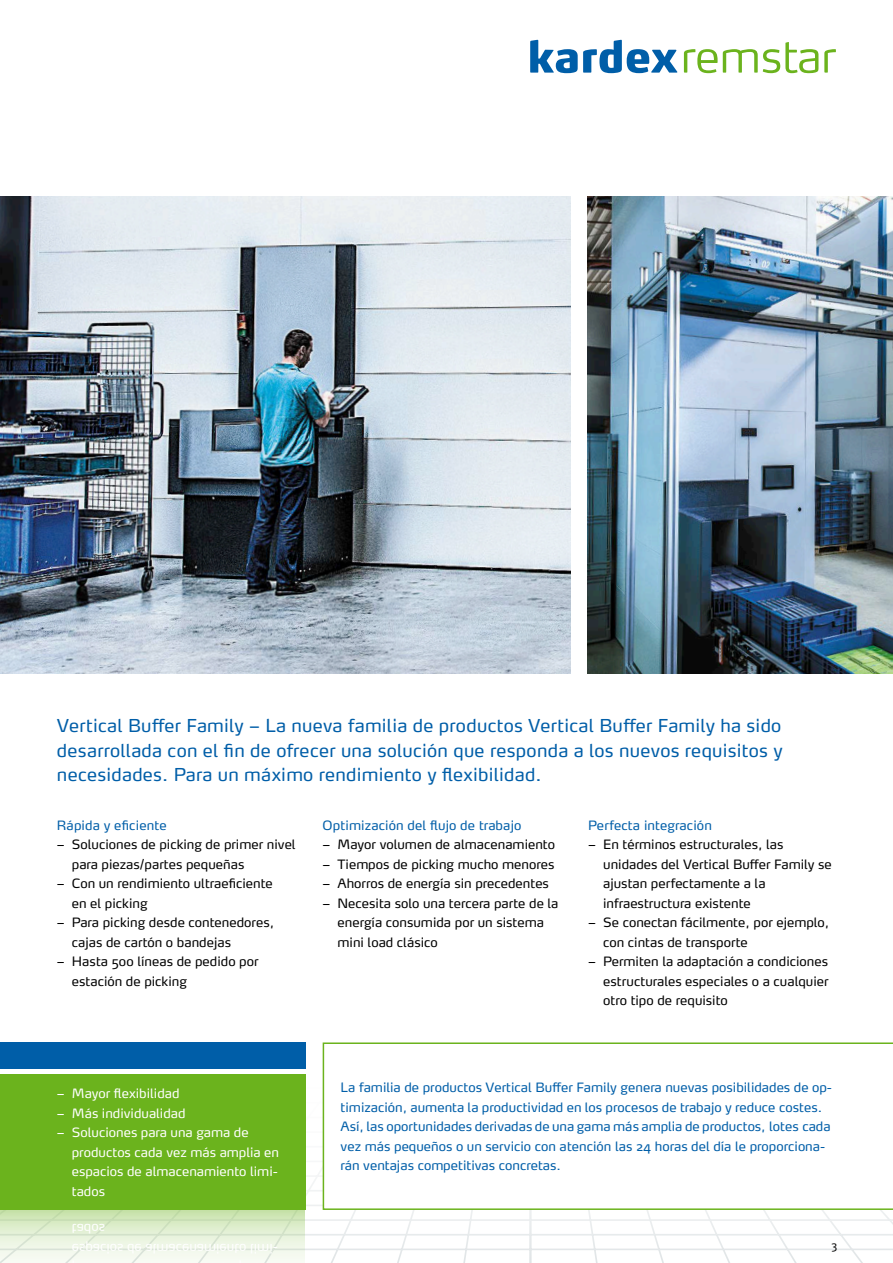
<style>
.page{position:relative;width:893px;height:1263px;background:#fff}
.page>*{position:absolute;margin:0;border:0;box-sizing:border-box;transform-origin:0 0}
.t1{font:17.7px/24.5px "Max Pro";letter-spacing:.015em;color:#005ea8;text-align:justify}
.t2{font:12.75px/19.5px "Max Pro";color:#000}
.t3{font:12.75px/19.5px "Max Pro";color:#005ea8}
.t4{font:12.75px/19.5px "Max Pro";color:#fff}
.t5{font:10.5px "Max Pro";color:#000}
</style>
<div class="page">
<svg style="left:305px;top:1071px;width:588px;height:192px"></svg>
<img style="left:0;top:196px;width:570px;height:478px">
<img style="left:587px;top:196px;width:306px;height:478px">
<svg style="left:530px;top:40px;width:147px;height:33px"></svg>
<svg style="left:684px;top:42px;width:152px;height:31px"></svg>
<svg style="left:323px;top:1042px;width:570px;height:168px"></svg>
<div style="left:0;top:1066px;width:305px;height:144px;background:#6bb31d"></div>
<div style="left:0;top:1042px;width:305px;height:30px;background:#005ea8"></div>
<div style="left:0;top:1069px;width:305px;height:5px;background:#fff"></div>
<svg style="left:0;top:1210px;width:305px;height:53px"></svg>
<svg style="left:72px;top:1241px;width:205px;height:12px;background:#ebf3e5"></svg>
<svg style="left:73px;top:1224px;width:31px;height:10px"></svg>
<h1 class="t1" style="left:57px;top:712px;width:727px">Vertical Buffer Family – La nueva familia de productos Vertical Buffer Family ha sido desarrollada con el fin de ofrecer una solución que responda a los nuevos requisitos y necesidades. Para un máximo rendimiento y flexibilidad.</h1>
<p class="t3" style="left:57px;top:814px;width:111px">Rápida y eficiente</p>
<p class="t2" style="left:72px;top:834px;width:225px;text-indent:-15px">– Soluciones de picking de primer nivel para piezas/partes pequeñas</p>
<p class="t2" style="left:72px;top:873px;width:203px;text-indent:-15px">– Con un rendimiento ultraeficiente en el picking</p>
<p class="t2" style="left:72px;top:912px;width:204px;text-indent:-15px">– Para picking desde contenedores, cajas de cartón o bandejas</p>
<p class="t2" style="left:72px;top:951px;width:188px;text-indent:-15px">– Hasta 500 líneas de pedido por estación de picking</p>
<p class="t3" style="left:588px;top:814px;width:125px">Perfecta integración</p>
<p class="t2" style="left:603px;top:834px;width:230px;text-indent:-15px">– En términos estructurales, las unidades del Vertical Buffer Family se ajustan perfectamente a la infraestructura existente</p>
<p class="t2" style="left:603px;top:912px;width:228px;text-indent:-15px">– Se conectan fácilmente, por ejemplo, con cintas de transporte</p>
<p class="t2" style="left:603px;top:951px;width:227px;text-align:justify;text-indent:-15px">– Permiten la adaptación a condiciones estructurales especiales o a cualquier otro tipo de requisito</p>
<p class="t3" style="left:323px;top:814px;width:200px">Optimización del flujo de trabajo</p>
<p class="t2" style="left:323px;top:834px;width:234px">– Mayor volumen de almacenamiento</p>
<p class="t2" style="left:323px;top:853px;width:233px">– Tiempos de picking mucho menores</p>
<p class="t2" style="left:323px;top:873px;width:228px">– Ahorros de energía sin precedentes</p>
<p class="t2" style="left:338px;top:892px;width:222px;text-indent:-15px">– Necesita solo una tercera parte de la energía consumida por un sistema mini load clásico</p>
<p class="t4" style="left:57px;top:1082px;width:124px">– Mayor flexibilidad</p>
<p class="t4" style="left:57px;top:1102px;width:130px">– Más individualidad</p>
<p class="t4" style="left:72px;top:1121px;width:209px;text-indent:-15px">– Soluciones para una gama de productos cada vez más amplia en espacios de almacenamiento limi&shy;tados</p>
<p class="t3" style="left:341px;top:1076px;width:493px">La familia de productos Vertical Buffer Family genera nuevas posibilidades de op&shy;timización, aumenta la productividad en los procesos de trabajo y reduce costes.<br>Así, las oportunidades derivadas de una gama más amplia de productos, lotes cada vez más pequeños o un servicio con atención las 24 horas del día le proporciona&shy;rán ventajas competitivas concretas.</p>
<p class="t5" style="left:831px;top:1237px;width:7px">3</p>
</div>
